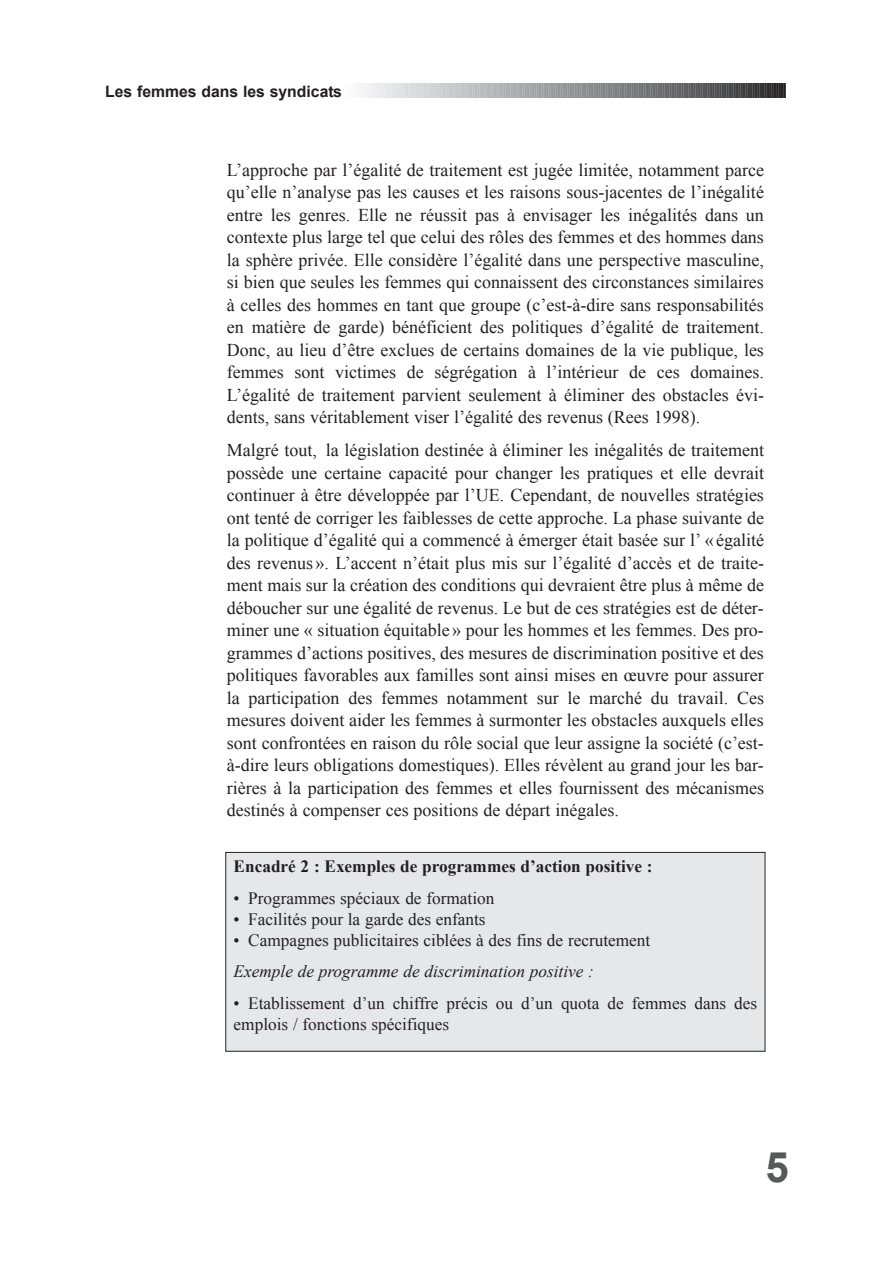
<style>
.page{position:relative;width:893px;height:1263px;background:#fff}
.page>*{position:absolute;margin:0;border:0;box-sizing:border-box;transform-origin:0 0}
.t1{font:700 42px "Arial";color:#57585a}
.t2{font:18px/22.5px "Times New Roman";color:#231f20;text-align:justify}
.t3{font:17.25px/31.5px "Times New Roman";color:#231f20}
.t4{font:700 17.25px "Times New Roman";color:#231f20}
.t5{font:700 15.75px "Arial";color:#231f20}
.s1{font-style:italic}
</style>
<div class="page">
<div style="left:226px;top:853px;width:539px;height:198px;background:#e6e7e9"></div>
<div style="left:225px;top:852px;width:540px;height:200px;border:1px solid #231f20"></div>
<svg style="left:362px;top:83px;width:424px;height:15px;background:#949597"></svg>
<p class="t5" style="left:105px;top:82px;width:238px">Les femmes dans les syndicats</p>
<p class="t2" style="left:227px;top:158px;width:539px">L’approche par l’égalité de traitement est jugée limitée, notamment parce qu’elle n’analyse pas les causes et les raisons sous-jacentes de l’inégalité entre les genres. Elle ne réussit pas à envisager les inégalités dans un contexte plus large tel que celui des rôles des femmes et des hommes dans la sphère privée. Elle considère l’égalité dans une perspective masculine, si bien que seules les femmes qui connaissent des circonstances similaires à celles des hommes en tant que groupe (c’est-à-dire sans responsabilités en matière de garde) bénéficient des politiques d’égalité de traitement.<br>Donc, au lieu d’être exclues de certains domaines de la vie publique, les femmes sont victimes de ségrégation à l’intérieur de ces domaines.<br>L’égalité de traitement parvient seulement à éliminer des obstacles évi&shy;dents, sans véritablement viser l’égalité des revenus (Rees 1998).</p>
<p class="t2" style="left:227px;top:439px;width:539px">Malgré tout, la législation destinée à éliminer les inégalités de traitement possède une certaine capacité pour changer les pratiques et elle devrait continuer à être développée par l’UE. Cependant, de nouvelles stratégies ont tenté de corriger les faiblesses de cette approche. La phase suivante de la politique d’égalité qui a commencé à émerger était basée sur l’ « égalité des revenus ». L’accent n’était plus mis sur l’égalité d’accès et de traite&shy;ment mais sur la création des conditions qui devraient être plus à même de déboucher sur une égalité de revenus. Le but de ces stratégies est de déter&shy;miner une « situation équitable » pour les hommes et les femmes. Des pro&shy;grammes d’actions positives, des mesures de discrimination positive et des politiques favorables aux familles sont ainsi mises en œuvre pour assurer la participation des femmes notamment sur le marché du travail. Ces mesures doivent aider les femmes à surmonter les obstacles auxquels elles sont confrontées en raison du rôle social que leur assigne la société (c’est&shy;à-dire leurs obligations domestiques). Elles révèlent au grand jour les bar&shy;rières à la participation des femmes et elles fournissent des mécanismes destinés à compenser ces positions de départ inégales.</p>
<p class="t4" style="left:234px;top:857px;width:421px">Encadré 2 : Exemples de programmes d’action positive :</p>
<p class="t3" style="left:234px;top:882px;width:262px">• Programmes spéciaux de formation</p>
<p class="t3" style="left:234px;top:903px;width:254px">• Facilités pour la garde des enfants</p>
<p class="t3" style="left:234px;top:924px;width:418px">• Campagnes publicitaires ciblées à des fins de recrutement<br><span class="s1">Exemple de programme de discrimination positive :</span></p>
<p class="t3" style="left:234px;top:992px;width:525px;line-height:21px">• Etablissement d’un chiffre précis ou d’un quota de femmes dans des emplois / fonctions spécifiques</p>
<p class="t1" style="left:765px;top:1144px;width:25px">5</p>
</div>
